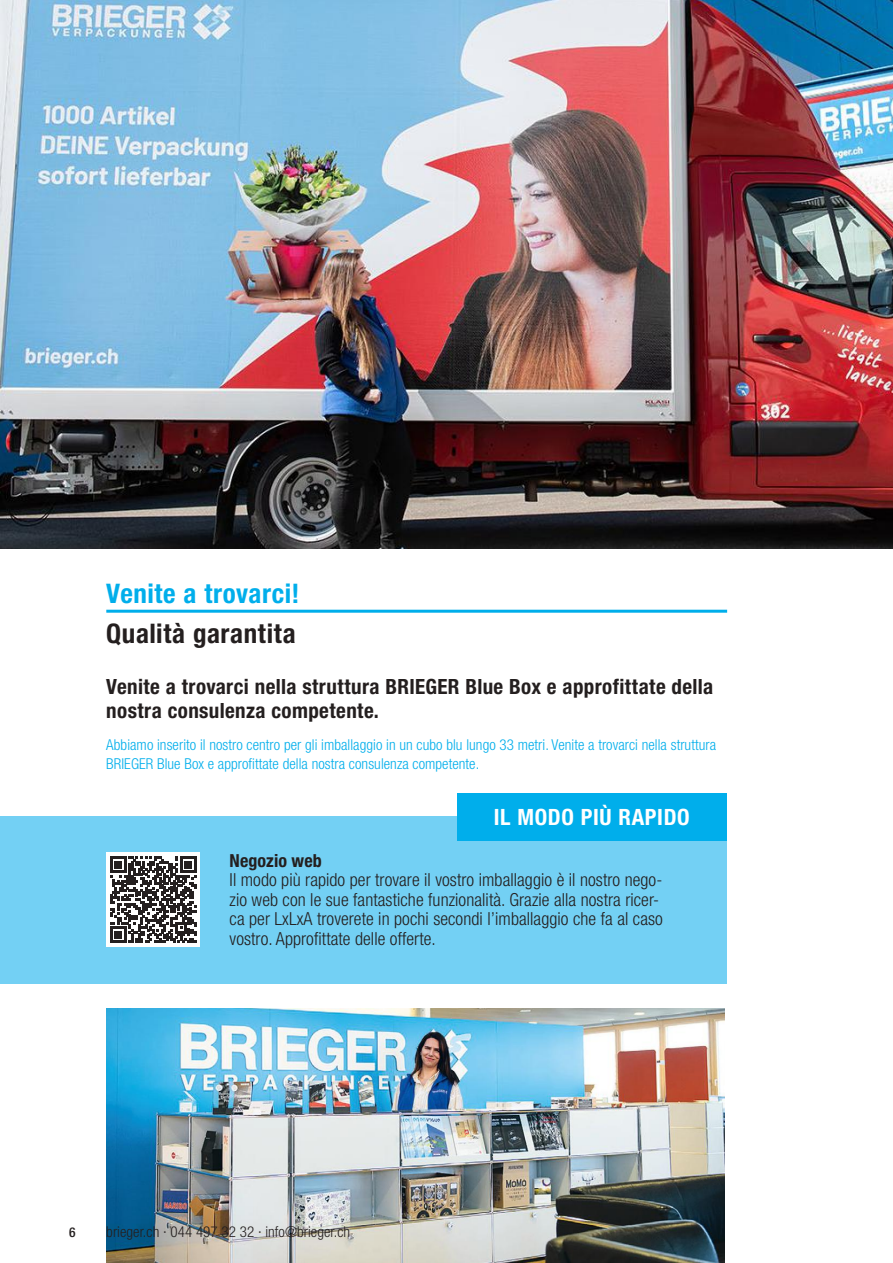
<style>
.page{position:relative;width:893px;height:1263px;background:#fff}
.page>*{position:absolute;margin:0;border:0;box-sizing:border-box;transform-origin:0 0}
.t1{font:700 condensed 27px "Helvetica Neue LT Std";letter-spacing:.02em;color:#00aeeb}
.t2{font:700 condensed 27px "Helvetica Neue LT Std";letter-spacing:.02em;color:#241f1f}
.t3{font:700 condensed 22.5px "Helvetica Neue LT Std";letter-spacing:.03em;color:#fff}
.t4{font:700 condensed 21px/24px "Helvetica Neue LT Std";letter-spacing:.02em;color:#241f1f}
.t5{font:300 condensed 18px/19.5px "Helvetica Neue LT Std";letter-spacing:.005em;color:#241f1f}
.t6{font:700 condensed 18px "Helvetica Neue LT Std";letter-spacing:.005em;color:#241f1f}
.t7{font:300 condensed 15px/19.5px "Helvetica Neue LT Std";letter-spacing:.005em;color:#00aeeb}
.t8{font:300 condensed 15px "Helvetica Neue LT Std";letter-spacing:.005em;color:#241f1f}
.t9{font:500 condensed 13.5px "Helvetica Neue LT Std";color:#241f1f}
</style>
<div class="page">
<img style="left:106px;top:1008px;width:618px;height:255px">
<hr style="left:106px;top:610px;width:621px;height:3px;background:#00aeeb">
<img style="left:0;top:0;width:893px;height:549px">
<div style="left:0;top:816px;width:726px;height:168px;background:#73d0f4"></div>
<div style="left:457px;top:793px;width:269px;height:47px;background:#00aeeb"></div>
<div style="left:106px;top:853px;width:94px;height:94px;background:#fff"></div>
<svg style="left:110px;top:856px;width:86px;height:87px"></svg>
<h1 class="t1" style="left:106px;top:577px;width:195px">Venite a trovarci!</h1>
<h1 class="t2" style="left:106px;top:617px;width:191px">Qualità garantita</h1>
<p class="t4" style="left:106px;top:675px;width:608px">Venite a trovarci nella struttura BRIEGER Blue Box e approfittate della nostra consulenza competente.</p>
<p class="t7" style="left:106px;top:735px;width:611px">Abbiamo inserito il nostro centro per gli imballaggio in un cubo blu lungo 33 metri. Venite a trovarci nella struttura<br>BRIEGER Blue Box e approfittate della nostra consulenza competente.</p>
<p class="t3" style="left:494px;top:803px;width:197px">IL MODO PIÙ RAPIDO</p>
<p class="t6" style="left:230px;top:850px;width:94px">Negozio web</p>
<p class="t5" style="left:230px;top:870px;width:435px">Il modo più rapido per trovare il vostro imballaggio è il nostro nego&shy;zio web con le sue fantastiche funzionalità. Grazie alla nostra ricer&shy;ca per LxLxA troverete in pochi secondi l’imballaggio che fa al caso vostro. Approfittate delle offerte.</p>
<p class="t9" style="left:69px;top:1224px;width:8px">6</p>
<p class="t8" style="left:106px;top:1223px;width:245px">brieger.ch · 044 497 32 32 · info@brieger.ch</p>
</div>
